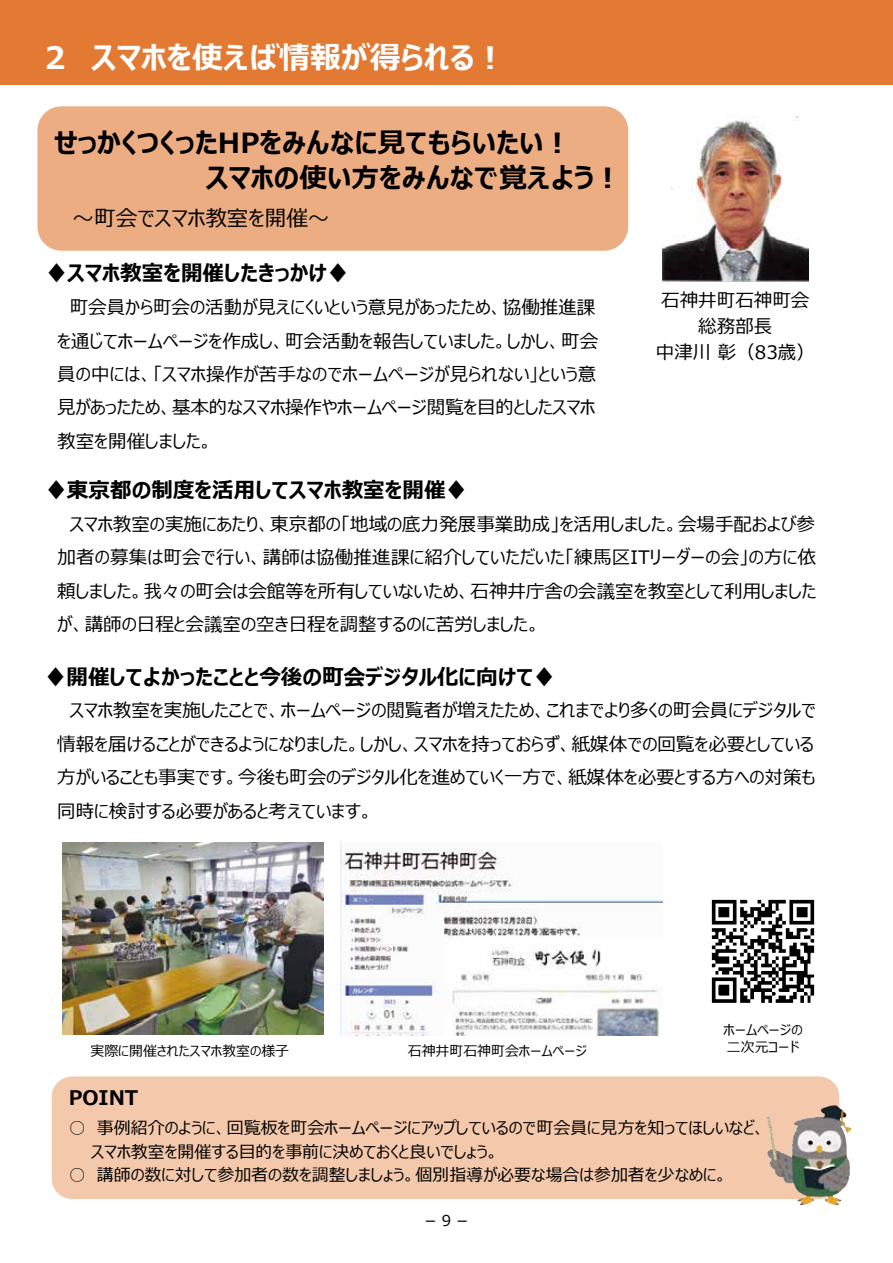
<style>
.page{position:relative;width:893px;height:1263px;background:#fff}
.page>*{position:absolute;margin:0;border:0;box-sizing:border-box;transform-origin:0 0}
.t1{font:700 30.9px "Meiryo UI";color:#fff}
.t2{font:700 27.75px "Meiryo UI";color:#000}
.t3{font:700 21.6px "Meiryo UI";color:#000}
.t4{font:21.6px "Meiryo UI";color:#000}
.t5{font:700 20.1px "Meiryo UI";color:#000}
.t6{font:18.45px/33.3px "Meiryo UI";color:#000}
.t7{font:16.95px/23.4px "Meiryo UI";color:#000}
.t8{font:15px "Meiryo UI";color:#000}
.t9{font:13.95px "Meiryo UI";color:#000}
</style>
<div class="page">
<div style="left:37px;top:106px;width:591px;height:145px;background:#ecad82;border-radius:24px"></div>
<div style="left:0;top:0;width:893px;height:85px;background:#e37a34"></div>
<div style="left:52px;top:1076px;width:787px;height:123px;background:#f3c8ab;border-radius:20px"></div>
<img style="left:341px;top:841px;width:322px;height:195px">
<img style="left:711px;top:899px;width:104px;height:104px">
<img style="left:767px;top:1101px;width:85px;height:105px">
<img style="left:663px;top:115px;width:146px;height:166px">
<img style="left:62px;top:843px;width:261px;height:191px">
<h1 class="t1" style="left:40px;top:36px;width:467px">２ スマホを使えば情報が得られる︕</h1>
<h2 class="t2" style="left:54px;top:124px;width:519px">せっかくつくったHPをみんなに見てもらいたい︕</h2>
<h2 class="t2" style="left:206px;top:158px;width:417px">スマホの使い方をみんなで覚えよう︕</h2>
<p class="t4" style="left:73px;top:203px;width:258px">～町会でスマホ教室を開催～</p>
<p class="t3" style="left:46px;top:258px;width:304px">♦スマホ教室を開催したきっかけ♦</p>
<p class="t6" style="left:57px;top:292px;width:542px;text-indent:12px">町会員から町会の活動が見えにくいという意見があったため、協働推進課を通じてホームページを作成し、町会活動を報告していました。しかし、町会員の中には、「スマホ操作が苦手なのでホームページが見られない」という意見があったため、基本的なスマホ操作やホームページ閲覧を目的としたスマホ教室を開催しました。</p>
<p class="t3" style="left:45px;top:475px;width:423px">♦東京都の制度を活用してスマホ教室を開催♦</p>
<p class="t6" style="left:57px;top:509px;width:760px;text-align:justify;text-indent:12px">スマホ教室の実施にあたり、東京都の「地域の底力発展事業助成」を活用しました。会場手配および参加者の募集は町会で行い、講師は協働推進課に紹介していただいた「練馬区ITリーダーの会」の方に依頼しました。我々の町会は会館等を所有していないため、石神井庁舎の会議室を教室として利用しましたが、講師の日程と会議室の空き日程を調整するのに苦労しました。</p>
<p class="t3" style="left:45px;top:661px;width:512px">♦開催してよかったことと今後の町会デジタル化に向けて♦</p>
<p class="t6" style="left:57px;top:695px;width:761px;text-indent:12px">スマホ教室を実施したことで、ホームページの閲覧者が増えたため、これまでより多くの町会員にデジタルで情報を届けることができるようになりました。しかし、スマホを持っておらず、紙媒体での回覧を必要としている方がいることも事実です。今後も町会のデジタル化を進めていく一方で、紙媒体を必要とする方への対策も同時に検討する必要があると考えています。</p>
<p class="t6" style="left:656px;top:288px;width:161px;line-height:26px;text-align:center">石神井町石神町会総務部長<br>中津川彰（83歳）</p>
<p class="t9" style="left:91px;top:1041px;width:200px">実際に開催されたスマホ教室の様子</p>
<p class="t9" style="left:723px;top:1020px;width:81px">ホームページの</p>
<p class="t9" style="left:408px;top:1041px;width:181px">石神井町石神町会ホームページ</p>
<p class="t9" style="left:727px;top:1037px;width:74px">二次元コード</p>
<p class="t5" style="left:69px;top:1083px;width:71px">POINT</p>
<p class="t7" style="left:91px;top:1117px;width:675px;text-indent:-22px">○ 事例紹介のように、回覧板を町会ホームページにアップしているので町会員に見方を知ってほしいなど、スマホ教室を開催する目的を事前に決めておくと良いでしょう。</p>
<p class="t7" style="left:69px;top:1164px;width:660px">○ 講師の数に対して参加者の数を調整しましょう。個別指導が必要な場合は参加者を少なめに。</p>
<p class="t8" style="left:423px;top:1210px;width:48px">－9－</p>
</div>
